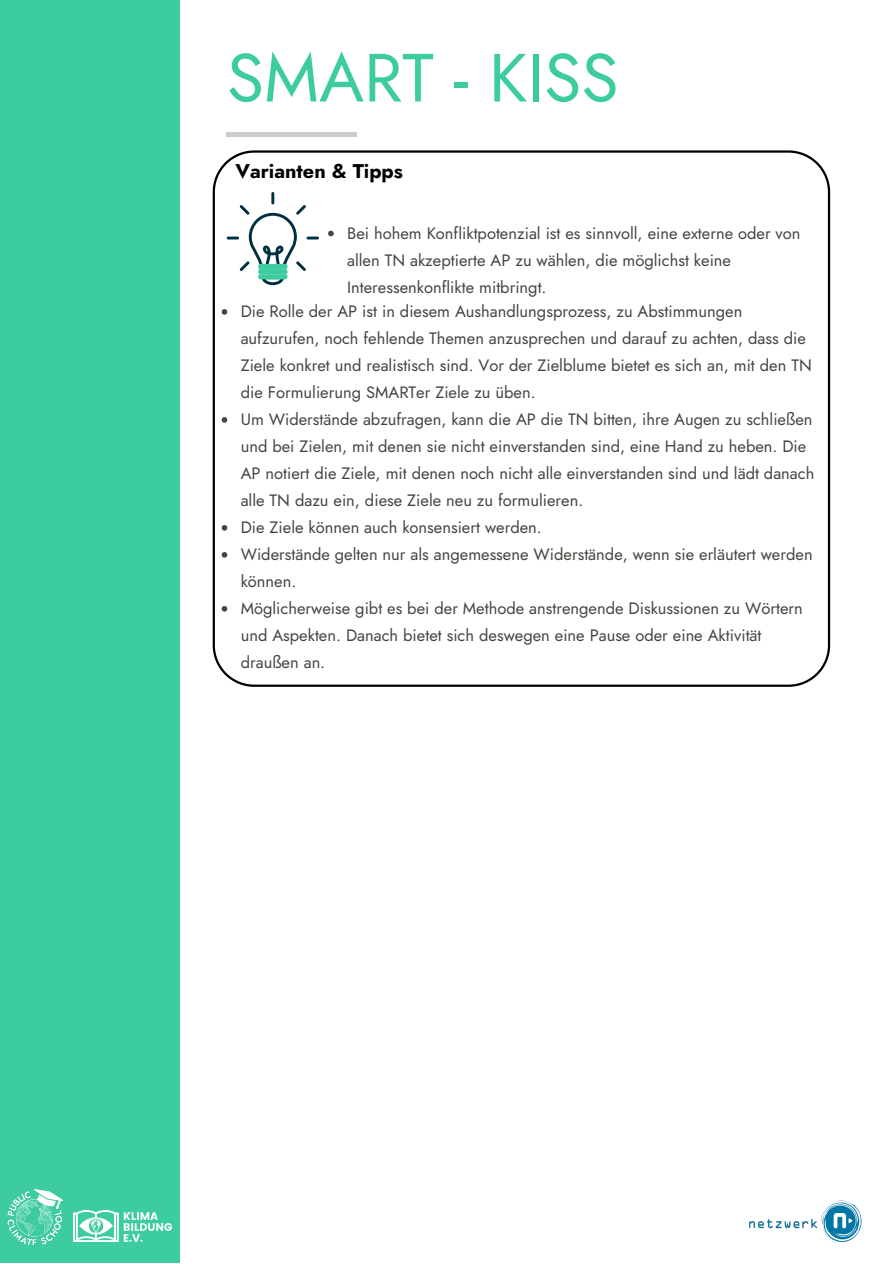
<style>
.page{position:relative;width:893px;height:1264px;background:#fff}
.page>*{position:absolute;margin:0;border:0;box-sizing:border-box;transform-origin:0 0}
.t1{font:67.95px "Jost";color:#3dcca0}
.t2{font:700 19.95px "Jost";color:#000}
.t3{font:16.5px/27px "Jost";color:#444440}
</style>
<div class="page">
<hr style="left:227px;top:132px;width:130px;height:4px;background:#ccc">
<div style="left:0;top:0;width:180px;height:1262px;background:#3dcca0"></div>
<img style="left:7px;top:1189px;width:55px;height:55px">
<img style="left:74px;top:1210px;width:98px;height:31px">
<img style="left:749px;top:1200px;width:113px;height:44px">
<svg style="left:213px;top:150px;width:617px;height:537px"></svg>
<svg style="left:222px;top:309px;width:5px;height:6px"></svg>
<svg style="left:222px;top:417px;width:5px;height:6px"></svg>
<svg style="left:222px;top:525px;width:5px;height:5px"></svg>
<svg style="left:222px;top:552px;width:5px;height:5px"></svg>
<svg style="left:222px;top:606px;width:5px;height:5px"></svg>
<svg style="left:227px;top:192px;width:92px;height:93px"></svg>
<svg style="left:328px;top:231px;width:6px;height:5px"></svg>
<h1 class="t1" style="left:227px;top:29px;width:393px">SMART - KISS</h1>
<p class="t2" style="left:235px;top:156px;width:169px">Varianten &amp; Tipps</p>
<p class="t3" style="left:347px;top:219px;width:455px">Bei hohem Konfliktpotenzial ist es sinnvoll, eine externe oder von allen TN akzeptierte AP zu wählen, die möglichst keine<br>Interessenkonflikte mitbringt.</p>
<p class="t3" style="left:241px;top:298px;width:575px">Die Rolle der AP ist in diesem Aushandlungsprozess, zu Abstimmungen aufzurufen, noch fehlende Themen anzusprechen und darauf zu achten, dass die Ziele konkret und realistisch sind. Vor der Zielblume bietet es sich an, mit den TN die Formulierung SMARTer Ziele zu üben.<br>Um Widerstände abzufragen, kann die AP die TN bitten, ihre Augen zu schließen und bei Zielen, mit denen sie nicht einverstanden sind, eine Hand zu heben. Die AP notiert die Ziele, mit denen noch nicht alle einverstanden sind und lädt danach alle TN dazu ein, diese Ziele neu zu formulieren.<br>Die Ziele können auch konsensiert werden.<br>Widerstände gelten nur als angemessene Widerstände, wenn sie erläutert werden können.<br>Möglicherweise gibt es bei der Methode anstrengende Diskussionen zu Wörtern und Aspekten. Danach bietet sich deswegen eine Pause oder eine Aktivität draußen an.</p>
</div>
